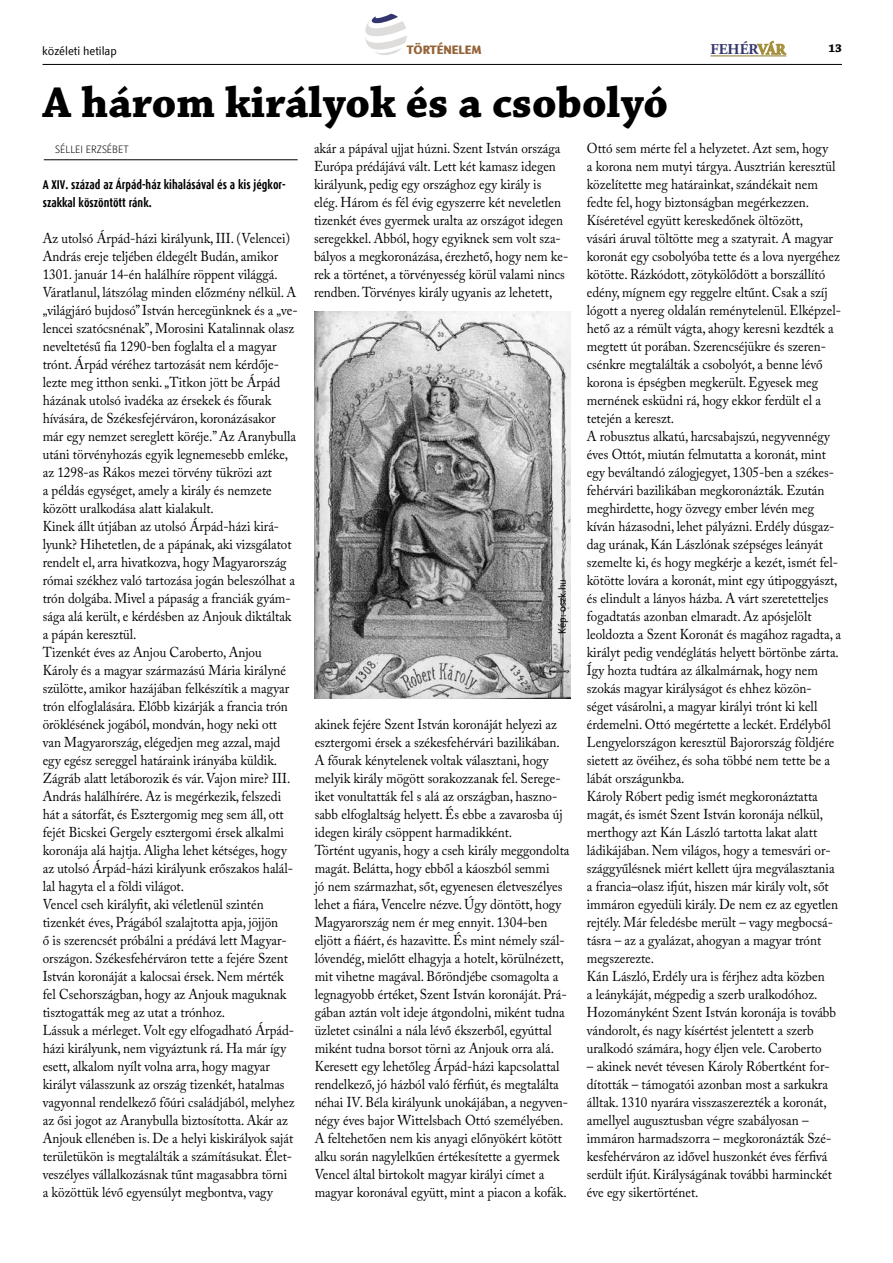
<style>
.page{position:relative;width:893px;height:1263px;background:#fff}
.page>*{position:absolute;margin:0;border:0;box-sizing:border-box;transform-origin:0 0}
.t1{font:700 45px "Chaparral Pro";color:#000}
.t2{font:700 15px "Adobe Garamond Pro";color:#34346e}
.t3{font:14.25px/18px "Adobe Caslon Pro";color:#000;scale:.92 1}
.t4{font:700 12.75px/18px "Dax CE Condensed";color:#000;scale:.92 1}
.t5{font:12px "Textra LT";color:#000}
.t6{font:800 12px "Textra LT";color:#956338}
.t7{font:700 12px "Chaparral Pro";color:#000}
.t8{font:300 10.5px "Textra LT";color:#000}
.t9{font:10.5px "Textra LT";color:#000}
.s1{color:#a38d38}
</style>
<div class="page">
<hr style="left:43px;top:64px;width:799px;height:1px;background:#000">
<svg style="left:757px;top:41px;width:29px;height:14px"></svg>
<hr style="left:710px;top:56px;width:76px;height:1px;background:#87762c">
<svg style="left:365px;top:14px;width:42px;height:41px"></svg>
<hr style="left:44px;top:159px;width:254px;height:1px;background:#000">
<img style="left:314px;top:311px;width:256px;height:387px">
<p class="t5" style="left:42px;top:43px;width:76px">közéleti hetilap</p>
<p class="t6" style="left:407px;top:42px;width:77px">TÖRTÉNELEM</p>
<p class="t2" style="left:710px;top:41px;width:77px">FEHÉR<span class="s1">VÁR</span></p>
<p class="t7" style="left:828px;top:41px;width:15px">13</p>
<h1 class="t1" style="left:43px;top:76px;width:627px">A három királyok és a csobolyó</h1>
<p class="t8" style="left:55px;top:143px;width:75px">SÉLLEI ERZSÉBET</p>
<p class="t3" style="left:314px;top:139px;width:278px">akár a pápával ujjat húzni. Szent István országa Európa prédájává vált. Lett két kamasz idegen királyunk, pedig egy országhoz egy király is elég. Három és fél évig egyszerre két neveletlen tizenkét éves gyermek uralta az országot idegen seregekkel. Abból, hogy egyiknek sem volt sza&shy;bályos a megkoronázása, érezhető, hogy nem ke&shy;rek a történet, a törvényesség körül valami nincs rendben. Törvényes király ugyanis az lehetett,</p>
<p class="t3" style="left:587px;top:139px;width:278px">Ottó sem mérte fel a helyzetet. Azt sem, hogy<br>a korona nem mutyi tárgya. Ausztrián keresztül közelítette meg határainkat, szándékait nem fedte fel, hogy biztonságban megérkezzen.<br>Kíséretével együtt kereskedőnek öltözött,<br>vásári áruval töltötte meg a szatyrait. A magyar koronát egy csobolyóba tette és a lova nyergéhez kötötte. Rázkódott, zötykölődött a borszállító edény, mígnem egy reggelre eltűnt. Csak a szíj lógott a nyereg oldalán reménytelenül. Elképzel&shy;hető az a rémült vágta, ahogy keresni kezdték a megtett út porában. Szerencséjükre és szeren&shy;csénkre megtalálták a csobolyót, a benne lévő korona is épségben megkerült. Egyesek meg mernének esküdni rá, hogy ekkor ferdült el a tetején a kereszt.<br>A robusztus alkatú, harcsabajszú, negyvennégy éves Ottót, miután felmutatta a koronát, mint egy beváltandó zálogjegyet, 1305-ben a székes&shy;fehérvári bazilikában megkoronázták. Ezután meghirdette, hogy özvegy ember lévén meg kíván házasodni, lehet pályázni. Erdély dúsgaz&shy;dag urának, Kán Lászlónak szépséges leányát szemelte ki, és hogy megkérje a kezét, ismét fel&shy;kötötte lovára a koronát, mint egy útipoggyászt, és elindult a lányos házba. A várt szeretetteljes fogadtatás azonban elmaradt. Az apósjelölt leoldozta a Szent Koronát és magához ragadta, a királyt pedig vendéglátás helyett börtönbe zárta.<br>Így hozta tudtára az álkalmárnak, hogy nem szokás magyar királyságot és ehhez közön&shy;séget vásárolni, a magyar királyi trónt ki kell érdemelni. Ottó megértette a leckét. Erdélyből Lengyelországon keresztül Bajorország földjére sietett az övéihez, és soha többé nem tette be a lábát országunkba.<br>Károly Róbert pedig ismét megkoronáztatta magát, és ismét Szent István koronája nélkül, merthogy azt Kán László tartotta lakat alatt ládikájában. Nem világos, hogy a temesvári or&shy;szággyűlésnek miért kellett újra megválasztania a francia–olasz ifjút, hiszen már király volt, sőt immáron egyedüli király. De nem ez az egyetlen rejtély. Már feledésbe merült – vagy megbocsá&shy;tásra – az a gyalázat, ahogyan a magyar trónt megszerezte.<br>Kán László, Erdély ura is férjhez adta közben<br>a leánykáját, mégpedig a szerb uralkodóhoz.<br>Hozományként Szent István koronája is tovább vándorolt, és nagy kísértést jelentett a szerb uralkodó számára, hogy éljen vele. Caroberto</p>
<p class="t3" style="left:587px;top:1057px;width:268px">– akinek nevét tévesen Károly Róbertként for&shy;dították – támogatói azonban most a sarkukra álltak. 1310 nyarára visszaszerezték a koronát, amellyel augusztusban végre szabályosan – immáron harmadszorra – megkoronázták Szé&shy;kesfehérváron az idővel huszonkét éves férfivá serdült ifjút. Királyságának további harminckét éve egy sikertörténet.</p>
<p class="t4" style="left:43px;top:176px;width:266px">A XIV. század az Árpád-ház kihalásával és a kis jégkor&shy;szakkal köszöntött ránk.</p>
<p class="t3" style="left:43px;top:229px;width:279px">Az utolsó Árpád-házi királyunk, III. (Velencei)<br>András ereje teljében éldegélt Budán, amikor 1301. január 14-én halálhíre röppent világgá.<br>Váratlanul, látszólag minden előzmény nélkül. A „világjáró bujdosó” István hercegünknek és a „ve&shy;lencei szatócsnénak”, Morosini Katalinnak olasz neveltetésű fia 1290-ben foglalta el a magyar trónt. Árpád véréhez tartozását nem kérdője&shy;lezte meg itthon senki. „Titkon jött be Árpád házának utolsó ivadéka az érsekek és főurak hívására, de Székesfejérváron, koronázásakor már egy nemzet sereglett köréje.” Az Aranybulla utáni törvényhozás egyik legnemesebb emléke, az 1298-as Rákos mezei törvény tükrözi azt<br>a példás egységet, amely a király és nemzete között uralkodása alatt kialakult.<br>Kinek állt útjában az utolsó Árpád-házi kirá&shy;lyunk? Hihetetlen, de a pápának, aki vizsgálatot rendelt el, arra hivatkozva, hogy Magyarország római székhez való tartozása jogán beleszólhat a trón dolgába. Mivel a pápaság a franciák gyám&shy;sága alá került, e kérdésben az Anjouk diktáltak a pápán keresztül.<br>Tizenkét éves az Anjou Caroberto, Anjou Károly és a magyar származású Mária királyné szülötte, amikor hazájában felkészítik a magyar trón elfoglalására. Előbb kizárják a francia trón öröklésének jogából, mondván, hogy neki ott van Magyarország, elégedjen meg azzal, majd egy egész sereggel határaink irányába küldik.<br>Zágráb alatt letáborozik és vár. Vajon mire? III.<br>András halálhírére. Az is megérkezik, felszedi hát a sátorfát, és Esztergomig meg sem áll, ott fejét Bicskei Gergely esztergomi érsek alkalmi koronája alá hajtja. Aligha lehet kétséges, hogy az utolsó Árpád-házi királyunk erőszakos halál&shy;lal hagyta el a földi világot.<br>Vencel cseh királyfit, aki véletlenül szintén tizenkét éves, Prágából szalajtotta apja, jöjjön<br>ő is szerencsét próbálni a prédává lett Magyar&shy;országon. Székesfehérváron tette a fejére Szent István koronáját a kalocsai érsek. Nem mérték fel Csehországban, hogy az Anjouk maguknak tisztogatták meg az utat a trónhoz.<br>Lássuk a mérleget. Volt egy elfogadható Árpád&shy;házi királyunk, nem vigyáztunk rá. Ha már így esett, alkalom nyílt volna arra, hogy magyar királyt válasszunk az ország tizenkét, hatalmas vagyonnal rendelkező főúri családjából, melyhez az ősi jogot az Aranybulla biztosította. Akár az Anjouk ellenében is. De a helyi kiskirályok saját területükön is megtalálták a számításukat. Élet&shy;veszélyes vállalkozásnak tűnt magasabbra törni<br>a közöttük lévő egyensúlyt megbontva, vagy</p>
<p class="t9" style="left:555px;top:634px;width:56px;rotate:-90deg">Kép: oszk.hu</p>
<p class="t3" style="left:315px;top:715px;width:278px">akinek fejére Szent István koronáját helyezi az esztergomi érsek a székesfehérvári bazilikában.<br>A főurak kénytelenek voltak választani, hogy melyik király mögött sorakozzanak fel. Serege&shy;iket vonultatták fel s alá az országban, haszno&shy;sabb elfoglaltság helyett. És ebbe a zavarosba új idegen király csöppent harmadikként.<br>Történt ugyanis, hogy a cseh király meggondolta magát. Belátta, hogy ebből a káoszból semmi<br>jó nem származhat, sőt, egyenesen életveszélyes lehet a fiára, Vencelre nézve. Úgy döntött, hogy Magyarország nem ér meg ennyit. 1304-ben eljött a fiáért, és hazavitte. És mint némely szál&shy;lóvendég, mielőtt elhagyja a hotelt, körülnézett, mit vihetne magával. Bőröndjébe csomagolta a legnagyobb értéket, Szent István koronáját. Prá&shy;gában aztán volt ideje átgondolni, miként tudna üzletet csinálni a nála lévő ékszerből, egyúttal miként tudna borsot törni az Anjouk orra alá.<br>Keresett egy lehetőleg Árpád-házi kapcsolattal rendelkező, jó házból való férfiút, és megtalálta néhai IV. Béla királyunk unokájában, a negyven&shy;négy éves bajor Wittelsbach Ottó személyében.<br>A feltehetően nem kis anyagi előnyökért kötött alku során nagylelkűen értékesítette a gyermek Vencel által birtokolt magyar királyi címet a magyar koronával együtt, mint a piacon a kofák.</p>
</div>
